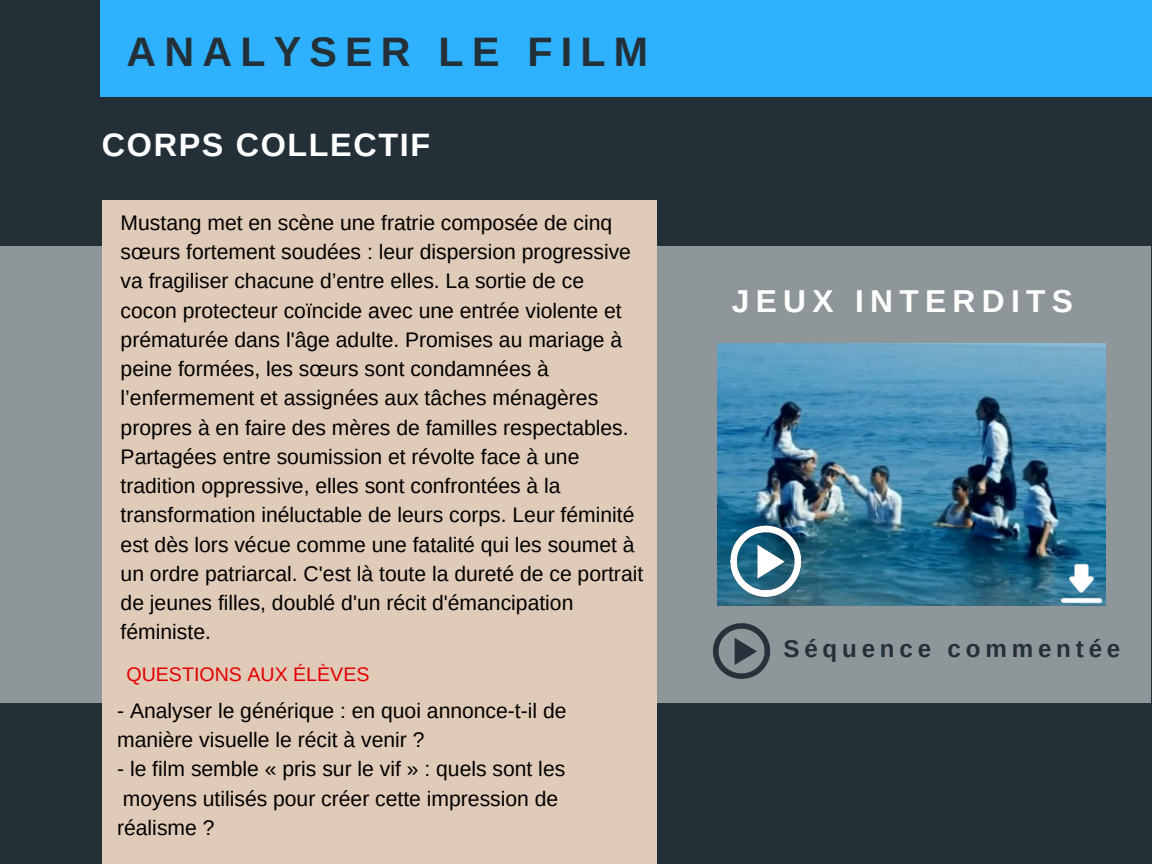
<style>
.page{position:relative;width:1152px;height:864px;background:#233038}
.page>*{position:absolute;margin:0;border:0;box-sizing:border-box;transform-origin:0 0}
.t1{font:700 41.25px "Arimo";letter-spacing:.2em;color:#233038}
.t2{font:700 32.4px "Arimo";letter-spacing:.05em;color:#fff}
.t3{font:700 31.65px "Arimo";letter-spacing:.2em;color:#fff}
.t4{font:700 24.15px "Arimo";letter-spacing:.2em;color:#233038}
.t5{font:21.15px/29.2px "Arimo";color:#000}
.t6{font:19.65px "Arimo";color:#e40000}
</style>
<div class="page">
<div style="left:100px;top:0;width:1052px;height:96px;background:#2eb2ff"></div>
<div style="left:0;top:247px;width:1151px;height:455px;background:#8f969a"></div>
<div style="left:102px;top:200px;width:555px;height:664px;background:#e0cbb8"></div>
<img style="left:713px;top:623px;width:58px;height:56px">
<img style="left:717px;top:344px;width:388px;height:262px">
<img style="left:717px;top:521px;width:100px;height:85px">
<img style="left:1061px;top:563px;width:41px;height:41px">
<h1 class="t1" style="left:127px;top:28px;width:523px">ANALYSER LE FILM</h1>
<h2 class="t2" style="left:102px;top:126px;width:330px">CORPS COLLECTIF</h2>
<p class="t5" style="left:121px;top:208px;width:524px">Mustang met en scène une fratrie composée de cinq sœurs fortement soudées : leur dispersion progressive va fragiliser chacune d’entre elles. La sortie de ce cocon protecteur coïncide avec une entrée violente et prématurée dans l'âge adulte. Promises au mariage à peine formées, les sœurs sont condamnées à l’enfermement et assignées aux tâches ménagères propres à en faire des mères de familles respectables.<br>Partagées entre soumission et révolte face à une tradition oppressive, elles sont confrontées à la transformation inéluctable de leurs corps. Leur féminité est dès lors vécue comme une fatalité qui les soumet à un ordre patriarcal. C'est là toute la dureté de ce portrait de jeunes filles, doublé d'un récit d'émancipation féministe.</p>
<p class="t6" style="left:126px;top:664px;width:245px">QUESTIONS AUX ÉLÈVES</p>
<p class="t5" style="left:117px;top:696px;width:451px">- Analyser le générique : en quoi annonce-t-il de manière visuelle le récit à venir ?</p>
<p class="t5" style="left:117px;top:754px;width:450px">- le film semble « pris sur le vif » : quels sont les moyens utilisés pour créer cette impression de réalisme ?</p>
<h3 class="t3" style="left:732px;top:283px;width:343px">JEUX INTERDITS</h3>
<p class="t4" style="left:783px;top:635px;width:338px">Séquence commentée</p>
</div>
